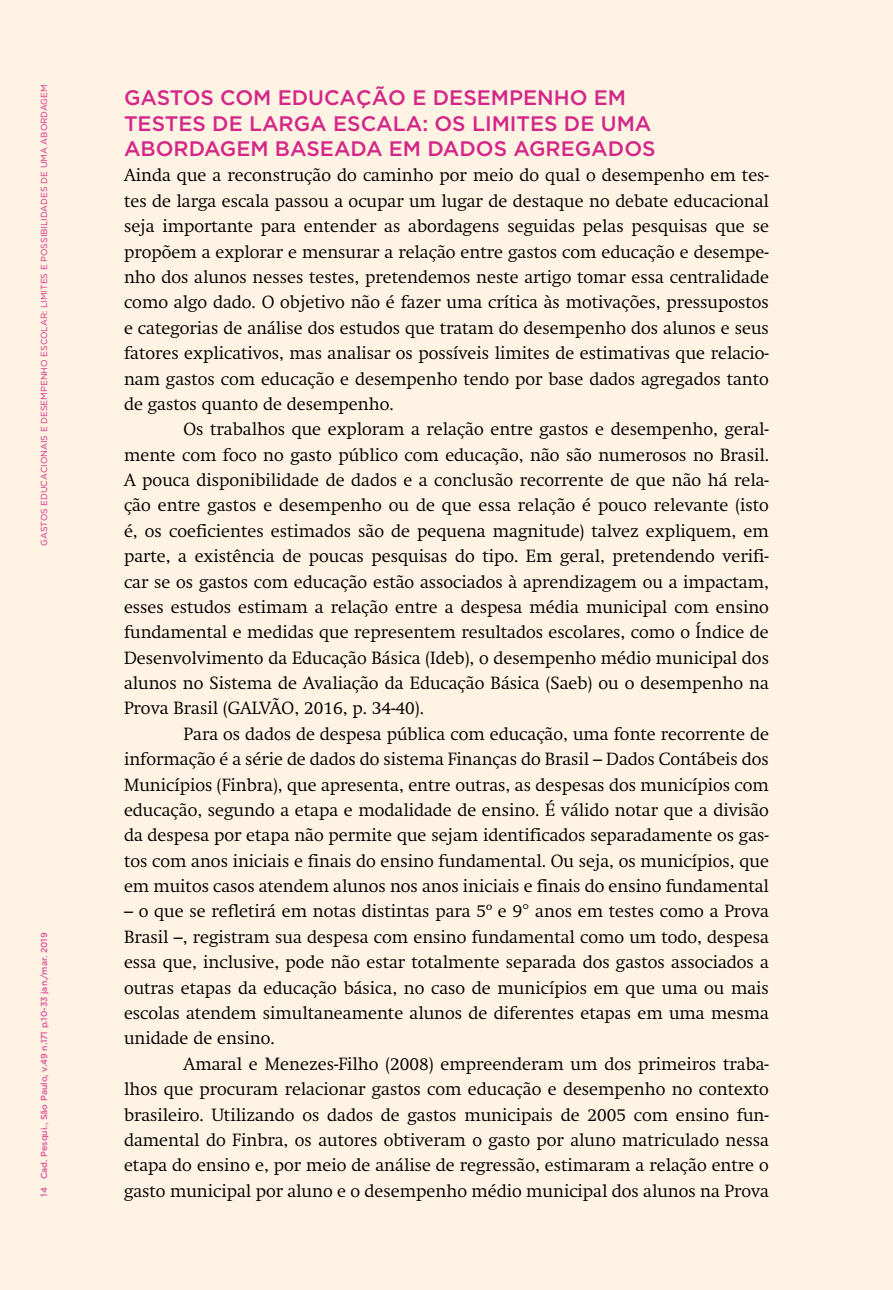
<style>
.page{position:relative;width:893px;height:1290px;background:#fff3e3}
.page>*{position:absolute;margin:0;border:0;box-sizing:border-box;transform-origin:0 0}
.t1{font:500 21px/25.4px "Gotham HTF";color:#d42899}
.t2{font:300 17.5px/25.4px "Swift";color:#000;text-align:justify}
.t3{font:8.75px "Gotham HTF";color:#d42899}
.t4{font:500 8.75px "Gotham HTF";color:#dd53ad}
</style>
<div class="page">
<p class="t3" style="left:39px;top:546px;width:463px;rotate:-90deg">GASTOS EDUCACIONAIS E DESEMPENHO ESCOLAR: LIMITES E POSSIBILIDADES DE UMA ABORDAGEM</p>
<p class="t4" style="left:39px;top:1196px;width:266px;rotate:-90deg">14 Cad. Pesqui., São Paulo, v.49 n.171 p.10-33 jan./mar. 2019</p>
<p class="t1" style="left:124px;top:85px;width:533px">GASTOS COM EDUCAÇÃO E DESEMPENHO EM<br>TESTES DE LARGA ESCALA: OS LIMITES DE UMA<br>ABORDAGEM BASEADA EM DADOS AGREGADOS</p>
<p class="t2" style="left:124px;top:163px;width:646px">Ainda que a reconstrução do caminho por meio do qual o desempenho em tes&shy;tes de larga escala passou a ocupar um lugar de destaque no debate educacional seja importante para entender as abordagens seguidas pelas pesquisas que se propõem a explorar e mensurar a relação entre gastos com educação e desempe&shy;nho dos alunos nesses testes, pretendemos neste artigo tomar essa centralidade como algo dado. O objetivo não é fazer uma crítica às motivações, pressupostos e categorias de análise dos estudos que tratam do desempenho dos alunos e seus fatores explicativos, mas analisar os possíveis limites de estimativas que relacio&shy;nam gastos com educação e desempenho tendo por base dados agregados tanto de gastos quanto de desempenho.</p>
<p class="t2" style="left:124px;top:417px;width:646px;text-indent:60px">Os trabalhos que exploram a relação entre gastos e desempenho, geral&shy;mente com foco no gasto público com educação, não são numerosos no Brasil.<br>A pouca disponibilidade de dados e a conclusão recorrente de que não há rela&shy;ção entre gastos e desempenho ou de que essa relação é pouco relevante (isto é, os coeficientes estimados são de pequena magnitude) talvez expliquem, em parte, a existência de poucas pesquisas do tipo. Em geral, pretendendo verifi&shy;car se os gastos com educação estão associados à aprendizagem ou a impactam, esses estudos estimam a relação entre a despesa média municipal com ensino fundamental e medidas que representem resultados escolares, como o Índice de Desenvolvimento da Educação Básica (Ideb), o desempenho médio municipal dos alunos no Sistema de Avaliação da Educação Básica (Saeb) ou o desempenho na Prova Brasil (GALVÃO, 2016, p. 34-40).</p>
<p class="t2" style="left:124px;top:721px;width:646px;text-indent:60px">Para os dados de despesa pública com educação, uma fonte recorrente de informação é a série de dados do sistema Finanças do Brasil – Dados Contábeis dos Municípios (Finbra), que apresenta, entre outras, as despesas dos municípios com educação, segundo a etapa e modalidade de ensino. É válido notar que a divisão da despesa por etapa não permite que sejam identificados separadamente os gas&shy;tos com anos iniciais e finais do ensino fundamental. Ou seja, os municípios, que em muitos casos atendem alunos nos anos iniciais e finais do ensino fundamental</p>
<p class="t2" style="left:124px;top:899px;width:646px">– o que se refletirá em notas distintas para 5º e 9° anos em testes como a Prova Brasil –, registram sua despesa com ensino fundamental como um todo, despesa essa que, inclusive, pode não estar totalmente separada dos gastos associados a outras etapas da educação básica, no caso de municípios em que uma ou mais escolas atendem simultaneamente alunos de diferentes etapas em uma mesma unidade de ensino.</p>
<p class="t2" style="left:124px;top:1051px;width:646px;text-indent:60px">Amaral e Menezes-Filho (2008) empreenderam um dos primeiros traba&shy;lhos que procuram relacionar gastos com educação e desempenho no contexto brasileiro. Utilizando os dados de gastos municipais de 2005 com ensino fun&shy;damental do Finbra, os autores obtiveram o gasto por aluno matriculado nessa etapa do ensino e, por meio de análise de regressão, estimaram a relação entre o gasto municipal por aluno e o desempenho médio municipal dos alunos na Prova</p>
</div>
